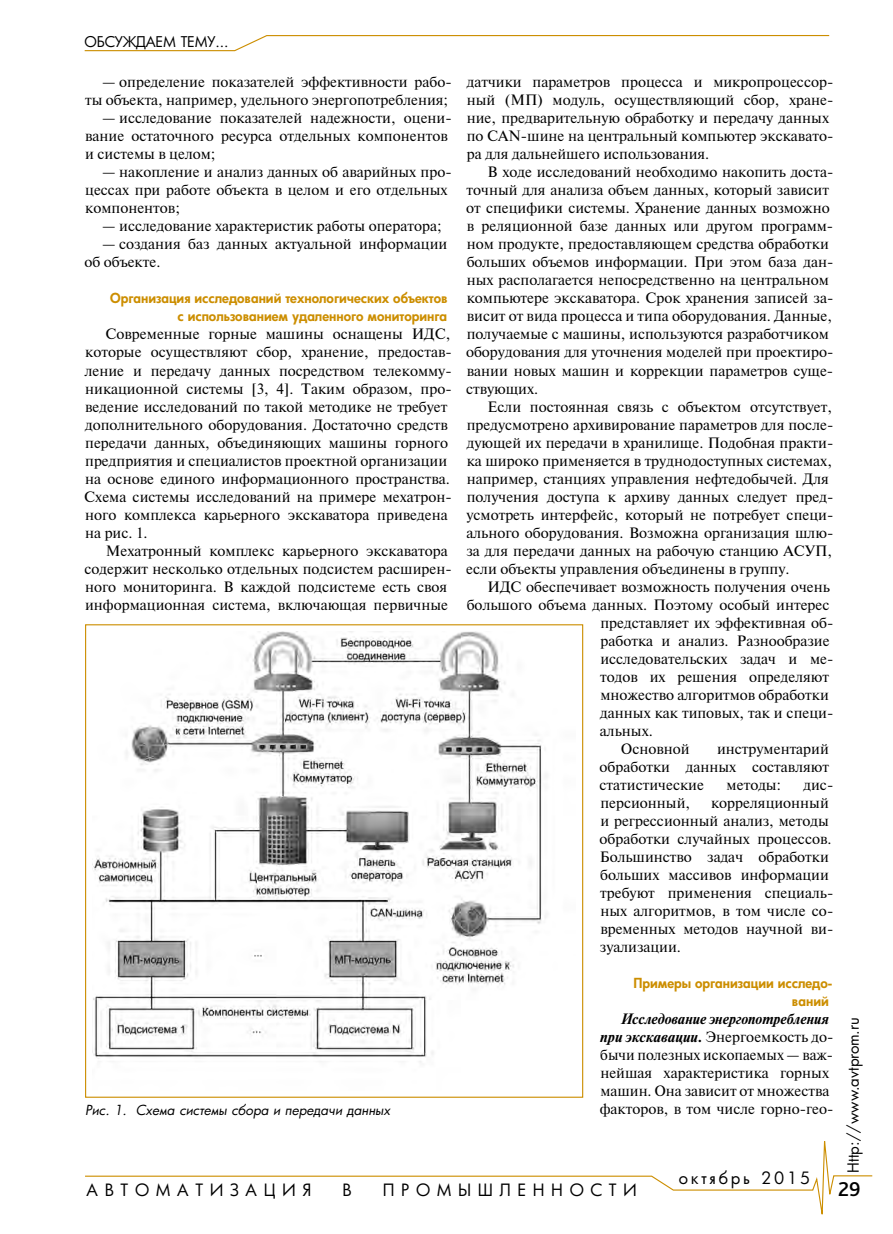
<style>
.page{position:relative;width:893px;height:1234px;background:#fff}
.page>*{position:absolute;margin:0;border:0;box-sizing:border-box;transform-origin:0 0}
.t1{font:500 21px "Bliss Pro";color:#000}
.t2{font:16.5px "Futura Cyr";letter-spacing:.4em;color:#000}
.t3{font:16.5px "Futura Cyr";letter-spacing:.17em;color:#000}
.t4{font:15px/18px "Newton";color:#000}
.t5{font:15px "Futura Cyr";color:#000}
.t6{font:14.4px "Futura Cyr";letter-spacing:-.01em;color:#000}
.t7{font:800 13.5px/18px "Futura Cyr";color:#cc8e00;text-align:right}
.t8{font:italic 13.5px "Futura Cyr";color:#000}
.s1{font-weight:700;font-style:italic}
</style>
<div class="page">
<svg style="left:85px;top:1141px;width:788px;height:74px"></svg>
<svg style="left:84px;top:35px;width:746px;height:17px"></svg>
<img style="left:92px;top:631px;width:455px;height:432px">
<p class="t6" style="left:84px;top:33px;width:145px">ОБСУЖДАЕМ ТЕМУ...</p>
<p class="t4" style="left:85px;top:73px;width:368px;text-align:right">— определение показателей эффективности рабо&shy;ты объекта, например, удельного энергопотребления;</p>
<p class="t4" style="left:85px;top:109px;width:368px;text-indent:17px">— исследование показателей надежности, оцени&shy;вание остаточного ресурса отдельных компонентов и системы в целом;</p>
<p class="t4" style="left:85px;top:163px;width:368px;text-indent:17px">— накопление и анализ данных об аварийных про&shy;цессах при работе объекта в целом и его отдельных компонентов;</p>
<p class="t4" style="left:102px;top:217px;width:341px">— исследование характеристик работы оператора;</p>
<p class="t4" style="left:84px;top:235px;width:364px;text-indent:18px">— создания баз данных актуальной информации об объекте.</p>
<p class="t7" style="left:110px;top:289px;width:339px">Организация исследований технологических объектов с использованием удаленного мониторинга</p>
<p class="t4" style="left:84px;top:325px;width:369px;text-indent:21px">Современные горные машины оснащены ИДС, которые осуществляют сбор, хранение, предостав&shy;ление и передачу данных посредством телекомму&shy;никационной системы [3, 4]. Таким образом, про&shy;ведение исследований по такой методике не требует дополнительного оборудования. Достаточно средств передачи данных, объединяющих машины горного предприятия и специалистов проектной организации на основе единого информационного пространства.<br>Схема системы исследований на примере мехатрон&shy;ного комплекса карьерного экскаватора приведена на рис. 1.</p>
<p class="t4" style="left:84px;top:541px;width:369px;text-indent:21px">Мехатронный комплекс карьерного экскаватора содержит несколько отдельных подсистем расширен&shy;ного мониторинга. В каждой подсистеме есть своя информационная система, включающая первичные</p>
<p class="t4" style="left:467px;top:73px;width:368px">датчики параметров процесса и микропроцессор&shy;ный (МП) модуль, осуществляющий сбор, хране&shy;ние, предварительную обработку и передачу данных по CAN-шине на центральный компьютер экскавато&shy;ра для дальнейшего использования.</p>
<p class="t4" style="left:466px;top:163px;width:369px;text-indent:21px">В ходе исследований необходимо накопить доста&shy;точный для анализа объем данных, который зависит от специфики системы. Хранение данных возможно в реляционной базе данных или другом программ&shy;ном продукте, предоставляющем средства обработки больших объемов информации. При этом база дан&shy;ных располагается непосредственно на центральном компьютере экскаватора. Срок хранения записей за&shy;висит от вида процесса и типа оборудования. Данные, получаемые с машины, используются разработчиком оборудования для уточнения моделей при проектиро&shy;вании новых машин и коррекции параметров суще&shy;ствующих.</p>
<p class="t4" style="left:466px;top:397px;width:369px;text-indent:21px">Если постоянная связь с объектом отсутствует, предусмотрено архивирование параметров для после&shy;дующей их передачи в хранилище. Подобная практи&shy;ка широко применяется в труднодоступных системах, например, станциях управления нефтедобычей. Для получения доступа к архиву данных следует пред&shy;усмотреть интерфейс, который не потребует специ&shy;ального оборудования. Возможна организация шлю&shy;за для передачи данных на рабочую станцию АСУП, если объекты управления объединены в группу.</p>
<p class="t4" style="left:487px;top:577px;width:344px">ИДС обеспечивает возможность получения очень</p>
<p class="t4" style="left:467px;top:595px;width:364px">большого объема данных. Поэтому особый интерес</p>
<p class="t4" style="left:600px;top:613px;width:234px">представляет их эффективная об-</p>
<p class="t4" style="left:600px;top:631px;width:231px">работка и анализ. Разнообразие</p>
<p class="t4" style="left:600px;top:649px;width:234px">исследовательских задач и ме-</p>
<p class="t4" style="left:600px;top:667px;width:230px">тодов их решения определяют</p>
<p class="t4" style="left:600px;top:685px;width:230px">множество алгоритмов обработки</p>
<p class="t4" style="left:600px;top:703px;width:235px">данных как типовых, так и специ-</p>
<p class="t4" style="left:600px;top:721px;width:54px">альных.</p>
<p class="t4" style="left:621px;top:739px;width:70px">Основной</p>
<p class="t4" style="left:600px;top:739px;width:231px;text-align:justify;text-indent:117px">инструментарий обработки данных составляют статистические</p>
<p class="t4" style="left:727px;top:775px;width:56px">методы:</p>
<p class="t4" style="left:803px;top:775px;width:31px">дис-</p>
<p class="t4" style="left:600px;top:793px;width:235px;text-indent:112px">корреляционный и регрессионный анализ, методы обработки случайных процессов.<br>Большинство задач обработки больших массивов информации требуют применения специаль&shy;ных алгоритмов, в том числе со&shy;временных методов научной ви&shy;зуализации.</p>
<p class="t7" style="left:633px;top:973px;width:200px">Примеры организации исследо&shy;ваний</p>
<p class="t4" style="left:600px;top:1009px;width:235px;text-indent:20px"><span class="s1">Исследование энергопотребления при экскавации.</span> Энергоемкость до&shy;бычи полезных ископаемых — важ&shy;нейшая характеристика горных машин. Она зависит от множества</p>
<p class="t4" style="left:600px;top:793px;width:91px">персионный,</p>
<p class="t5" style="left:844px;top:1172px;width:157px;rotate:-90deg">Http://www.avtprom.ru</p>
<p class="t8" style="left:85px;top:1101px;width:307px">Рис. 1. Схема системы сбора и передачи данных</p>
<p class="t4" style="left:600px;top:1099px;width:235px">факторов, в том числе горно-гео-</p>
<p class="t3" style="left:679px;top:1167px;width:133px">октябрь 2015</p>
<p class="t2" style="left:87px;top:1179px;width:226px">АВТОМАТИЗАЦИЯ</p>
<p class="t2" style="left:342px;top:1179px;width:11px">В</p>
<p class="t2" style="left:383px;top:1179px;width:256px">ПРОМЫШЛЕННОСТИ</p>
<h1 class="t1" style="left:838px;top:1176px;width:24px">29</h1>
</div>
